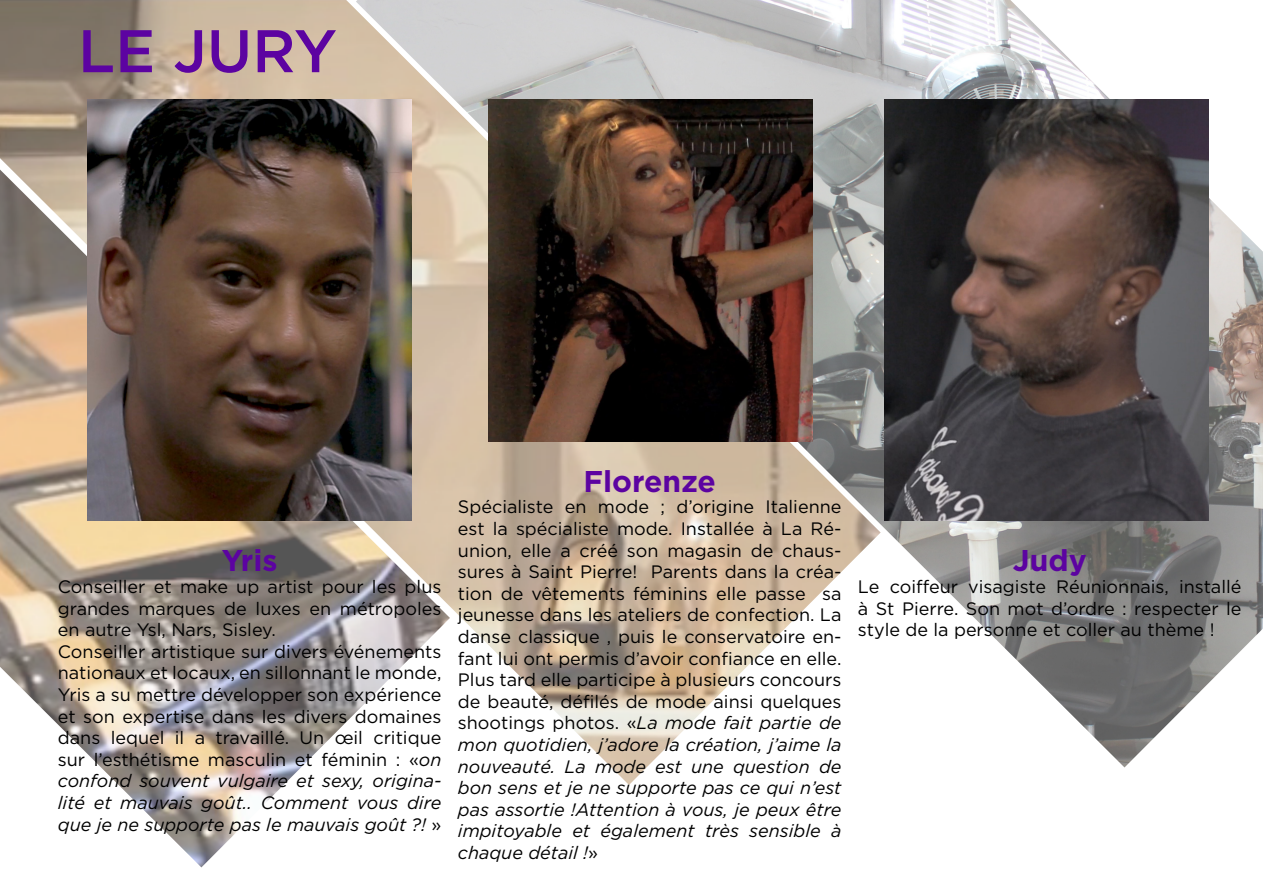
<style>
.page{position:relative;width:1263px;height:893px;background:#fff}
.page>*{position:absolute;margin:0;border:0;box-sizing:border-box;transform-origin:0 0}
.t1{font:500 60px "Gotham";color:#5c03a1}
.t2{font:700 30px "Gotham";color:#5c03a1}
.t3{font:18px/21.6px "Gotham";color:#000;text-align:justify}
.s1{font-style:italic}
</style>
<div class="page">
<img style="left:119px;top:785px;width:165px;height:82px">
<img style="left:0;top:0;width:647px;height:785px">
<img style="left:356px;top:0;width:907px;height:767px">
<img style="left:87px;top:99px;width:324px;height:422px">
<img style="left:489px;top:99px;width:324px;height:342px">
<img style="left:884px;top:99px;width:324px;height:422px">
<p class="t1" style="left:78px;top:12px;width:261px">LE JURY</p>
<p class="t2" style="left:222px;top:541px;width:57px">Yris</p>
<p class="t3" style="left:58px;top:575px;width:385px">Conseiller et make up artist pour les plus grandes marques de luxes en métropoles en autre Ysl, Nars, Sisley.</p>
<p class="t3" style="left:58px;top:640px;width:385px">Conseiller artistique sur divers événements nationaux et locaux, en sillonnant le monde, Yris a su mettre développer son expérience et son expertise dans les divers domaines dans lequel il a travaillé. Un œil critique sur l’esthétisme masculin et féminin : «<span class="s1">on confond souvent vulgaire et sexy, origina&shy;lité et mauvais goût.. Comment vous dire que je ne supporte pas le mauvais goût ?!</span> »</p>
<p class="t2" style="left:583px;top:461px;width:134px">Florenze</p>
<p class="t3" style="left:458px;top:496px;width:385px">Spécialiste en mode ; d’origine Italienne est la spécialiste mode. Installée à La Ré&shy;union, elle a créé son magasin de chaus&shy;sures à Saint Pierre! Parents dans la créa&shy;tion de vêtements féminins elle passe sa jeunesse dans les ateliers de confection. La danse classique , puis le conservatoire en&shy;fant lui ont permis d’avoir confiance en elle.<br>Plus tard elle participe à plusieurs concours de beauté, défilés de mode ainsi quelques shootings photos. «<span class="s1">La mode fait partie de mon quotidien, j’adore la création, j’aime la nouveauté. La mode est une question de bon sens et je ne supporte pas ce qui n’est pas assortie !Attention à vous, je peux être impitoyable et également très sensible à chaque détail !</span>»</p>
<p class="t2" style="left:1013px;top:541px;width:75px">Judy</p>
<p class="t3" style="left:858px;top:575px;width:385px">Le coiffeur visagiste Réunionnais, installé à St Pierre. Son mot d’ordre : respecter le style de la personne et coller au thème !</p>
</div>
